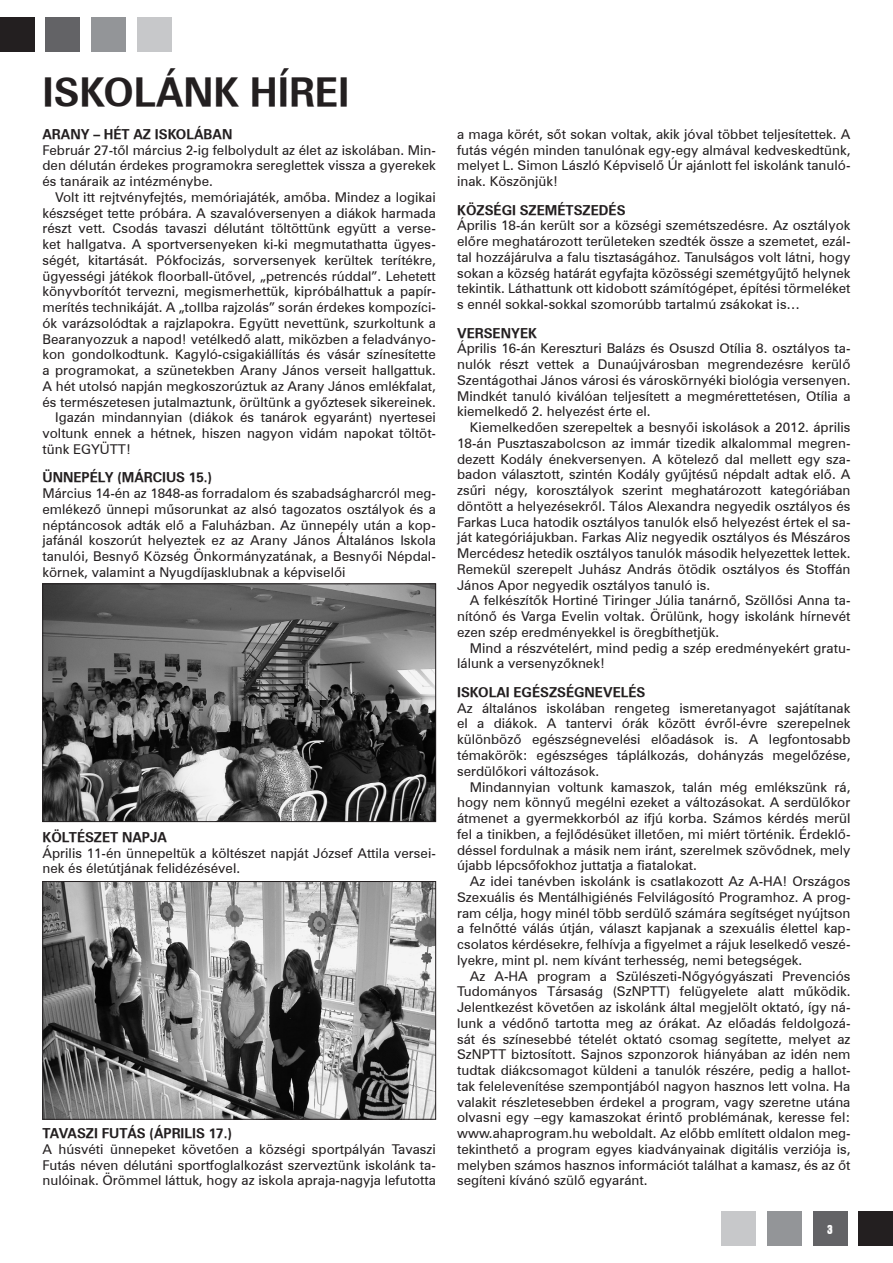
<style>
.page{position:relative;width:893px;height:1263px;background:#fff}
.page>*{position:absolute;margin:0;border:0;box-sizing:border-box;transform-origin:0 0}
.cim{font:39px "H Zurich BT Bold";color:#231f20}
.t1{font:13.5px/15.8px "H Zurich BT";color:#231f20;text-align:justify}
.cim_3{font:13.5px "H Zurich BT Bold";color:#231f20}
.t2{font:13.5px "H Aurora Bd Cn BT";color:#fff}
</style>
<div class="page">
<div style="left:0;top:17px;width:34px;height:34px;background:#231f20"></div>
<div style="left:46px;top:17px;width:34px;height:34px;background:#636366"></div>
<div style="left:92px;top:17px;width:34px;height:34px;background:#939598"></div>
<div style="left:137px;top:17px;width:34px;height:34px;background:#c7c8ca"></div>
<div style="left:859px;top:1212px;width:34px;height:34px;background:#231f20"></div>
<div style="left:813px;top:1212px;width:34px;height:34px;background:#636366"></div>
<div style="left:767px;top:1212px;width:34px;height:34px;background:#939598"></div>
<div style="left:722px;top:1212px;width:34px;height:34px;background:#c7c8ca"></div>
<img style="left:45px;top:883px;width:389px;height:234px">
<div style="left:43px;top:881px;width:393px;height:238px;border:1px solid #231f20"></div>
<img style="left:45px;top:586px;width:389px;height:234px">
<div style="left:43px;top:584px;width:393px;height:238px;border:1px solid #231f20"></div>
<p class="cim" style="left:43px;top:68px;width:308px">ISKOLÁNK HÍREI</p>
<p class="cim_3" style="left:43px;top:126px;width:191px">ARANY – HÉT AZ ISKOLÁBAN</p>
<p class="t1" style="left:43px;top:142px;width:395px">Február 27-től március 2-ig felbolydult az élet az iskolában. Min&shy;den délután érdekes programokra sereglettek vissza a gyerekek és tanáraik az intézménybe.</p>
<p class="t1" style="left:43px;top:189px;width:395px;text-indent:13px">Volt itt rejtvényfejtés, memóriajáték, amőba. Mindez a logikai készséget tette próbára. A szavalóversenyen a diákok harmada részt vett. Csodás tavaszi délutánt töltöttünk együtt a verse&shy;ket hallgatva. A sportversenyeken ki-ki megmutathatta ügyes&shy;ségét, kitartását. Pókfocizás, sorversenyek kerültek terítékre, ügyességi játékok floorball-ütővel, „petrencés rúddal”. Lehetett könyvborítót tervezni, megismerhettük, kipróbálhattuk a papír&shy;merítés technikáját. A „tollba rajzolás” során érdekes kompozíci&shy;ók varázsolódtak a rajzlapokra. Együtt nevettünk, szurkoltunk a Bearanyozzuk a napod! vetélkedő alatt, miközben a feladványo&shy;kon gondolkodtunk. Kagyló-csigakiállítás és vásár színesítette a programokat, a szünetekben Arany János verseit hallgattuk.<br>A hét utolsó napján megkoszorúztuk az Arany János emlékfalat, és természetesen jutalmaztunk, örültünk a győztesek sikereinek.</p>
<p class="t1" style="left:43px;top:410px;width:395px;text-indent:13px">Igazán mindannyian (diákok és tanárok egyaránt) nyertesei voltunk ennek a hétnek, hiszen nagyon vidám napokat töltöt&shy;tünk EGYÜTT!</p>
<p class="cim_3" style="left:43px;top:469px;width:171px">ÜNNEPÉLY (MÁRCIUS 15.)</p>
<p class="t1" style="left:43px;top:485px;width:395px">Március 14-én az 1848-as forradalom és szabadságharcról meg&shy;emlékező ünnepi műsorunkat az alsó tagozatos osztályok és a néptáncosok adták elő a Faluházban. Az ünnepély után a kop&shy;jafánál koszorút helyeztek ez az Arany János Általános Iskola tanulói, Besnyő Község Önkormányzatának, a Besnyői Népdal&shy;körnek, valamint a Nyugdíjasklubnak a képviselői</p>
<p class="cim_3" style="left:43px;top:829px;width:126px">KÖLTÉSZET NAPJA</p>
<p class="t1" style="left:43px;top:845px;width:395px">Április 11-én ünnepeltük a költészet napját József Attila versei&shy;nek és életútjának felidézésével.</p>
<p class="cim_3" style="left:43px;top:1125px;width:191px">TAVASZI FUTÁS (ÁPRILIS 17.)</p>
<p class="t1" style="left:43px;top:1141px;width:395px">A húsvéti ünnepeket követően a községi sportpályán Tavaszi Futás néven délutáni sportfoglalkozást szerveztünk iskolánk ta&shy;nulóinak. Örömmel láttuk, hogy az iskola apraja-nagyja lefutotta</p>
<p class="t1" style="left:457px;top:126px;width:395px">a maga körét, sőt sokan voltak, akik jóval többet teljesítettek. A futás végén minden tanulónak egy-egy almával kedveskedtünk, melyet L. Simon László Képviselő Úr ajánlott fel iskolánk tanuló&shy;inak. Köszönjük!</p>
<p class="cim_3" style="left:457px;top:202px;width:170px">KÖZSÉGI SZEMÉTSZEDÉS</p>
<p class="t1" style="left:457px;top:218px;width:395px">Április 18-án került sor a községi szemétszedésre. Az osztályok előre meghatározott területeken szedték össze a szemetet, ezál&shy;tal hozzájárulva a falu tisztaságához. Tanulságos volt látni, hogy sokan a község határát egyfajta közösségi szemétgyűjtő helynek tekintik. Láthattunk ott kidobott számítógépet, építési törmeléket s ennél sokkal-sokkal szomorúbb tartalmú zsákokat is…</p>
<p class="cim_3" style="left:457px;top:325px;width:81px">VERSENYEK</p>
<p class="t1" style="left:457px;top:341px;width:395px">Április 16-án Kereszturi Balázs és Osuszd Otília 8. osztályos ta&shy;nulók részt vettek a Dunaújvárosban megrendezésre kerülő Szentágothai János városi és városkörnyéki biológia versenyen.<br>Mindkét tanuló kiválóan teljesített a megmérettetésen, Otília a kiemelkedő 2. helyezést érte el.</p>
<p class="t1" style="left:457px;top:419px;width:395px;text-indent:13px">Kiemelkedően szerepeltek a besnyői iskolások a 2012. április 18-án Pusztaszabolcson az immár tizedik alkalommal megren&shy;dezett Kodály énekversenyen. A kötelező dal mellett egy sza&shy;badon választott, szintén Kodály gyűjtésű népdalt adtak elő. A zsűri négy, korosztályok szerint meghatározott kategóriában döntött a helyezésekről. Tálos Alexandra negyedik osztályos és Farkas Luca hatodik osztályos tanulók első helyezést értek el sa&shy;ját kategóriájukban. Farkas Aliz negyedik osztályos és Mészáros Mercédesz hetedik osztályos tanulók második helyezettek lettek.<br>Remekül szerepelt Juhász András ötödik osztályos és Stoffán János Apor negyedik osztályos tanuló is.</p>
<p class="t1" style="left:457px;top:593px;width:395px;text-indent:13px">A felkészítők Hortiné Tiringer Júlia tanárnő, Szöllősi Anna ta&shy;nítónő és Varga Evelin voltak. Örülünk, hogy iskolánk hírnevét ezen szép eredményekkel is öregbíthetjük.</p>
<p class="t1" style="left:457px;top:640px;width:395px;text-indent:13px">Mind a részvételért, mind pedig a szép eredményekért gratu&shy;lálunk a versenyzőknek!</p>
<p class="cim_3" style="left:457px;top:684px;width:190px">ISKOLAI EGÉSZSÉGNEVELÉS</p>
<p class="t1" style="left:457px;top:700px;width:395px">Az általános iskolában rengeteg ismeretanyagot sajátítanak el a diákok. A tantervi órák között évről-évre szerepelnek különböző egészségnevelési előadások is. A legfontosabb témakörök: egészséges táplálkozás, dohányzás megelőzése, serdülőkori változások.</p>
<p class="t1" style="left:457px;top:779px;width:395px;text-indent:13px">Mindannyian voltunk kamaszok, talán még emlékszünk rá, hogy nem könnyű megélni ezeket a változásokat. A serdülőkor átmenet a gyermekkorból az ifjú korba. Számos kérdés merül fel a tinikben, a fejlődésüket illetően, mi miért történik. Érdeklő&shy;déssel fordulnak a másik nem iránt, szerelmek szövődnek, mely újabb lépcsőfokhoz juttatja a fiatalokat.</p>
<p class="t1" style="left:457px;top:873px;width:395px;text-indent:13px">Az idei tanévben iskolánk is csatlakozott Az A-HA! Országos Szexuális és Mentálhigiénés Felvilágosító Programhoz. A prog&shy;ram célja, hogy minél több serdülő számára segítséget nyújtson a felnőtté válás útján, választ kapjanak a szexuális élettel kap&shy;csolatos kérdésekre, felhívja a figyelmet a rájuk leselkedő veszé&shy;lyekre, mint pl. nem kívánt terhesség, nemi betegségek.</p>
<p class="t1" style="left:457px;top:968px;width:395px;text-indent:13px">Az A-HA program a Szülészeti-Nőgyógyászati Prevenciós Tudományos Társaság (SzNPTT) felügyelete alatt működik.<br>Jelentkezést követően az iskolánk által megjelölt oktató, így ná&shy;lunk a védőnő tartotta meg az órákat. Az előadás feldolgozá&shy;sát és színesebbé tételét oktató csomag segítette, melyet az SzNPTT biztosított. Sajnos szponzorok hiányában az idén nem tudtak diákcsomagot küldeni a tanulók részére, pedig a hallot&shy;tak felelevenítése szempontjából nagyon hasznos lett volna. Ha valakit részletesebben érdekel a program, vagy szeretne utána olvasni egy –egy kamaszokat érintő problémának, keresse fel: www.ahaprogram.hu weboldalt. Az előbb említett oldalon meg&shy;tekinthető a program egyes kiadványainak digitális verziója is, melyben számos hasznos információt találhat a kamasz, és az őt segíteni kívánó szülő egyaránt.</p>
<p class="t2" style="left:827px;top:1222px;width:7px">3</p>
</div>
